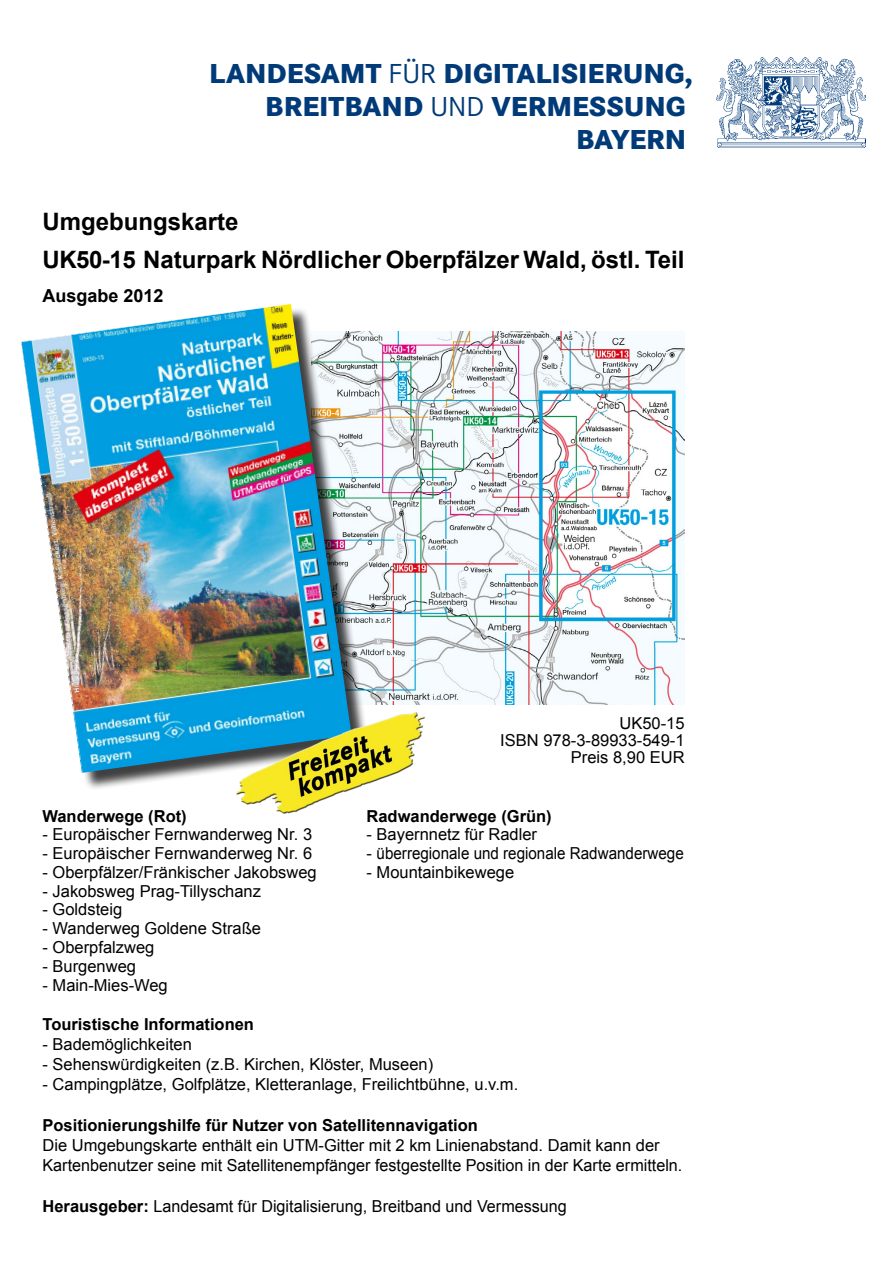
<style>
.page{position:relative;width:893px;height:1263px;background:#fff}
.page>*{position:absolute;margin:0;border:0;box-sizing:border-box;transform-origin:0 0}
.t1{font:800 28.5px/33px "Corporate S";color:#003a78;text-align:right}
.t2{font:700 24px/38.2px "Arial";color:#000}
.t3{font:700 18px "Arial";color:#000}
.t4{font:16.5px/17.2px "Arial";color:#000}
.t5{font:700 16.5px "Arial";color:#000}
.s1{font-weight:400}
.s2{font-weight:700}
</style>
<div class="page">
<img style="left:369px;top:332px;width:315px;height:372px">
<div style="left:24px;top:307px;width:345px;height:484px;background:#000;opacity:.75"></div>
<img style="left:21px;top:304px;width:330px;height:469px">
<img style="left:716px;top:57px;width:149px;height:90px">
<img style="left:223px;top:697px;width:214px;height:117px">
<h1 class="t1" style="left:209px;top:57px;width:485px">LANDESAMT <span class="s1">FÜR</span> DIGITALISIERUNG,<br>BREITBAND <span class="s1">UND</span> VERMESSUNG<br>BAYERN</h1>
<h2 class="t2" style="left:43px;top:203px;width:644px">Umgebungskarte<br>UK50-15 Naturpark Nördlicher Oberpfälzer Wald, östl. Teil</h2>
<p class="t3" style="left:43px;top:284px;width:123px">Ausgabe 2012</p>
<p class="t4" style="left:500px;top:714px;width:186px;text-align:right">UK50-15<br>ISBN 978-3-89933-549-1<br>Preis 8,90 EUR</p>
<p class="t5" style="left:43px;top:805px;width:146px">Wanderwege (Rot)</p>
<p class="t5" style="left:367px;top:805px;width:187px">Radwanderwege (Grün)</p>
<p class="t4" style="left:43px;top:826px;width:271px">- Europäischer Fernwanderweg Nr. 3</p>
<p class="t4" style="left:367px;top:826px;width:172px">- Bayernnetz für Radler</p>
<p class="t4" style="left:43px;top:845px;width:271px">- Europäischer Fernwanderweg Nr. 6</p>
<p class="t4" style="left:367px;top:845px;width:319px">- überregionale und regionale Radwanderwege</p>
<p class="t4" style="left:43px;top:864px;width:276px">- Oberpfälzer/Fränkischer Jakobsweg</p>
<p class="t4" style="left:367px;top:864px;width:149px">- Mountainbikewege</p>
<p class="t4" style="left:43px;top:882px;width:220px">- Jakobsweg Prag-Tillyschanz</p>
<p class="t4" style="left:43px;top:901px;width:81px">- Goldsteig</p>
<p class="t4" style="left:43px;top:920px;width:220px">- Wanderweg Goldene Straße</p>
<p class="t4" style="left:43px;top:939px;width:113px">- Oberpfalzweg</p>
<p class="t4" style="left:43px;top:957px;width:95px">- Burgenweg</p>
<p class="t4" style="left:43px;top:976px;width:127px">- Main-Mies-Weg</p>
<p class="t5" style="left:43px;top:1013px;width:213px">Touristische Informationen</p>
<p class="t4" style="left:43px;top:1035px;width:151px">- Bademöglichkeiten</p>
<p class="t4" style="left:43px;top:1056px;width:392px">- Sehenswürdigkeiten (z.B. Kirchen, Klöster, Museen)</p>
<p class="t4" style="left:43px;top:1076px;width:477px">- Campingplätze, Golfplätze, Kletteranlage, Freilichtbühne, u.v.m.</p>
<p class="t5" style="left:43px;top:1114px;width:437px">Positionierungshilfe für Nutzer von Satellitennavigation</p>
<p class="t4" style="left:43px;top:1135px;width:641px;line-height:20.2px">Die Umgebungskarte enthält ein UTM-Gitter mit 2 km Linienabstand. Damit kann der<br>Kartenbenutzer seine mit Satellitenempfänger festgestellte Position in der Karte ermitteln.</p>
<p class="t4" style="left:43px;top:1197px;width:526px"><span class="s2">Herausgeber:</span> Landesamt für Digitalisierung, Breitband und Vermessung</p>
</div>
